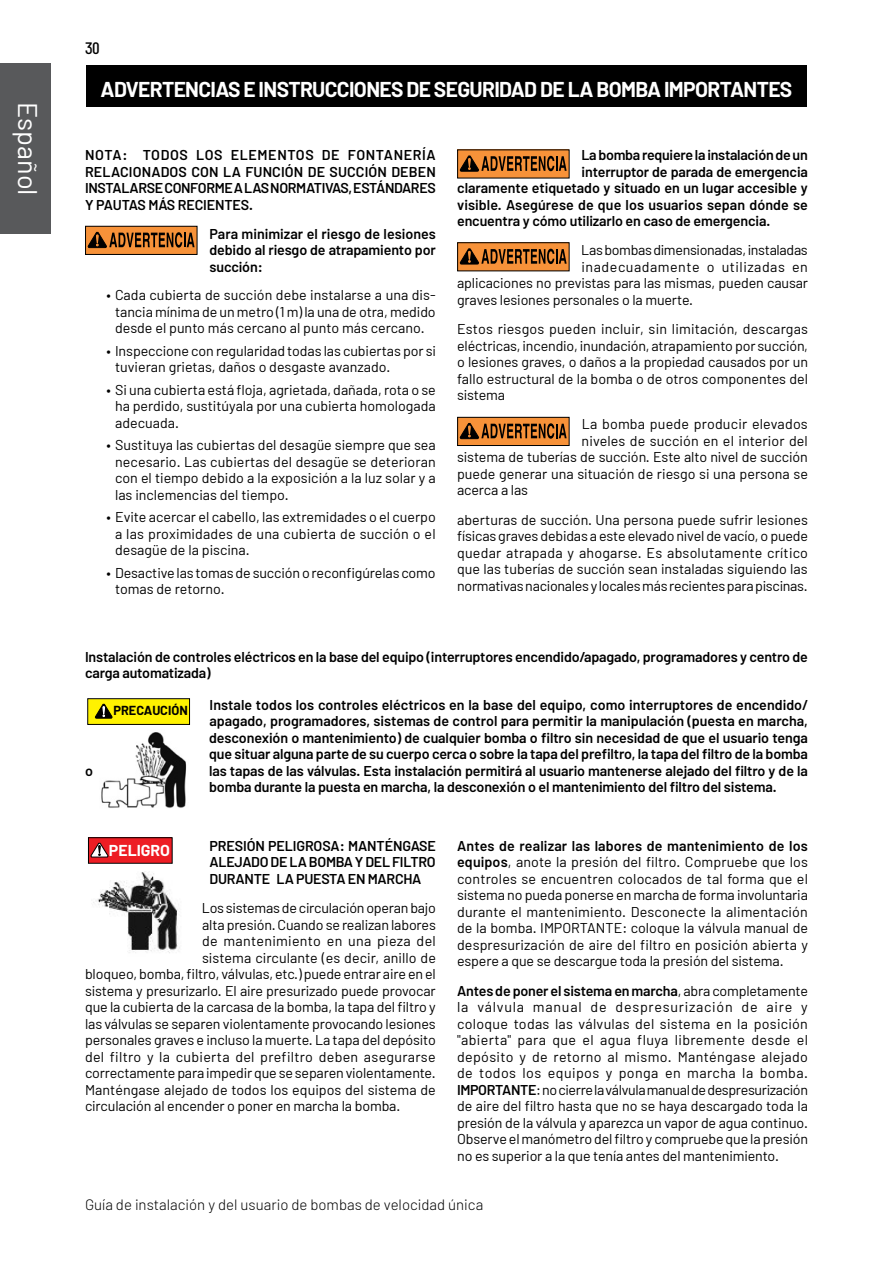
<style>
.page{position:relative;width:893px;height:1263px;background:#fff}
.page>*{position:absolute;margin:0;border:0;box-sizing:border-box;transform-origin:0 0}
.t1{font:27px "Barlow";color:#fff}
.t2{font:700 21px "Barlow";letter-spacing:-.03em;color:#fff}
.t3{font:500 16.5px "Barlow Condensed";color:#000}
.t4{font:700 15.45px "Barlow";color:#fff}
.t5{font:300 15px "Barlow";color:#000}
.t6{font:14.25px/16.5px "Barlow";letter-spacing:-.01em;color:#000;text-align:justify}
.t7{font:600 14.25px/16.5px "Barlow";letter-spacing:-.01em;color:#000;text-align:justify}
.t8{font:14.25px "Barlow";letter-spacing:.02em;color:#000}
.t9{font:14.25px "Barlow";letter-spacing:.01em;color:#000}
.t10{font:14.25px "Barlow";letter-spacing:.035em;color:#000}
.t11{font:700 12.75px "Barlow";color:#000}
.s1{font-weight:600}
</style>
<div class="page">
<div style="left:0;top:64px;width:51px;height:170px;background:#58595b"></div>
<div style="left:86px;top:65px;width:721px;height:41px;background:#000"></div>
<div style="left:86px;top:226px;width:111px;height:28px;background:#f79239"></div>
<div style="left:85px;top:226px;width:113px;height:29px;border:1px solid #000"></div>
<svg style="left:87px;top:231px;width:108px;height:17px"></svg>
<div style="left:458px;top:150px;width:111px;height:28px;background:#f79239"></div>
<svg style="left:460px;top:155px;width:107px;height:17px"></svg>
<div style="left:458px;top:243px;width:111px;height:28px;background:#f79239"></div>
<div style="left:457px;top:242px;width:113px;height:29px;border:1px solid #000"></div>
<svg style="left:460px;top:248px;width:107px;height:17px"></svg>
<div style="left:458px;top:417px;width:111px;height:28px;background:#f79239"></div>
<div style="left:457px;top:417px;width:113px;height:29px;border:1px solid #000"></div>
<svg style="left:460px;top:422px;width:107px;height:17px"></svg>
<div style="left:88px;top:699px;width:102px;height:25px;background:#fff200"></div>
<div style="left:87px;top:698px;width:103px;height:27px;border:1px solid #000"></div>
<svg style="left:95px;top:703px;width:18px;height:16px"></svg>
<img style="left:93px;top:872px;width:87px;height:81px">
<img style="left:101px;top:732px;width:86px;height:76px">
<div style="left:88px;top:838px;width:84px;height:25px;background:#ed1d24"></div>
<div style="left:88px;top:837px;width:85px;height:27px;border:1px solid #000"></div>
<svg style="left:90px;top:842px;width:19px;height:16px"></svg>
<h1 class="t1" style="left:37px;top:102px;width:95px;rotate:90deg">Español</h1>
<p class="t3" style="left:85px;top:39px;width:16px">30</p>
<h2 class="t2" style="left:101px;top:82px;width:693px">ADVERTENCIAS E INSTRUCCIONES DE SEGURIDAD DE LA BOMBA IMPORTANTES</h2>
<p class="t7" style="left:85px;top:148px;width:352px">NOTA: TODOS LOS ELEMENTOS DE FONTANERÍA RELACIONADOS CON LA FUNCIÓN DE SUCCIÓN DEBEN INSTALARSE CONFORME A LAS NORMATIVAS, ESTÁNDARES Y PAUTAS MÁS RECIENTES.</p>
<p class="t7" style="left:210px;top:227px;width:228px">Para minimizar el riesgo de lesiones debido al riesgo de atrapamiento por succión:</p>
<p class="t6" style="left:107px;top:288px;width:331px;text-align:center">• Cada cubierta de succión debe instalarse a una dis&shy;tancia mínima de un metro (1 m) la una de otra, medido desde el punto más cercano al punto más cercano.</p>
<p class="t6" style="left:115px;top:344px;width:323px;text-indent:-9px">• Inspeccione con regularidad todas las cubiertas por si tuvieran grietas, daños o desgaste avanzado.</p>
<p class="t6" style="left:115px;top:383px;width:322px;text-indent:-9px">• Si una cubierta está floja, agrietada, dañada, rota o se ha perdido, sustitúyala por una cubierta homologada adecuada.</p>
<p class="t6" style="left:115px;top:438px;width:322px;text-indent:-9px">• Sustituya las cubiertas del desagüe siempre que sea necesario. Las cubiertas del desagüe se deterioran con el tiempo debido a la exposición a la luz solar y a las inclemencias del tiempo.</p>
<p class="t6" style="left:115px;top:510px;width:322px;text-indent:-9px">• Evite acercar el cabello, las extremidades o el cuerpo a las proximidades de una cubierta de succión o el desagüe de la piscina.</p>
<p class="t6" style="left:115px;top:566px;width:322px;text-indent:-9px">• Desactive las tomas de succión o reconfigúrelas como tomas de retorno.</p>
<p class="t7" style="left:581px;top:148px;width:228px">La bomba requiere la instalación de un</p>
<p class="t7" style="left:582px;top:164px;width:228px">interruptor de parada de emergencia</p>
<p class="t7" style="left:457px;top:181px;width:352px">claramente etiquetado y situado en un lugar accesible y</p>
<p class="t7" style="left:457px;top:197px;width:352px">visible. Asegúrese de que los usuarios sepan dónde se</p>
<p class="t7" style="left:457px;top:214px;width:315px">encuentra y cómo utilizarlo en caso de emergencia.</p>
<p class="t6" style="left:581px;top:243px;width:228px">Las bombas dimensionadas, instaladas</p>
<p class="t10" style="left:582px;top:261px;width:228px">inadecuadamente o utilizadas en</p>
<p class="t6" style="left:457px;top:276px;width:352px">aplicaciones no previstas para las mismas, pueden causar</p>
<p class="t6" style="left:457px;top:293px;width:237px">graves lesiones personales o la muerte.</p>
<p class="t6" style="left:457px;top:322px;width:353px">Estos riesgos pueden incluir, sin limitación, descargas eléctricas, incendio, inundación, atrapamiento por succión, o lesiones graves, o daños a la propiedad causados por un fallo estructural de la bomba o de otros componentes del sistema</p>
<p class="t9" style="left:582px;top:418px;width:227px">La bomba puede producir elevados</p>
<p class="t9" style="left:582px;top:435px;width:228px">niveles de succión en el interior del</p>
<p class="t6" style="left:457px;top:450px;width:352px">sistema de tuberías de succión. Este alto nivel de succión</p>
<p class="t6" style="left:457px;top:467px;width:352px">puede generar una situación de riesgo si una persona se</p>
<p class="t6" style="left:457px;top:483px;width:72px">acerca a las</p>
<p class="t6" style="left:457px;top:512px;width:352px">aberturas de succión. Una persona puede sufrir lesiones físicas graves debidas a este elevado nivel de vacío, o puede quedar atrapada y ahogarse. Es absolutamente crítico que las tuberías de succión sean instaladas siguiendo las normativas nacionales y locales más recientes para piscinas.</p>
<p class="t7" style="left:85px;top:650px;width:724px">Instalación de controles eléctricos en la base del equipo (interruptores encendido/apagado, programadores y centro de carga automatizada)</p>
<p class="t11" style="left:113px;top:703px;width:76px">PRECAUCIÓN</p>
<p class="t7" style="left:209px;top:698px;width:600px">Instale todos los controles eléctricos en la base del equipo, como interruptores de encendido/ apagado, programadores, sistemas de control para permitir la manipulación (puesta en marcha, desconexión o mantenimiento) de cualquier bomba o filtro sin necesidad de que el usuario tenga que situar alguna parte de su cuerpo cerca o sobre la tapa del prefiltro, la tapa del filtro de la bomba</p>
<p class="t7" style="left:85px;top:764px;width:9px">o</p>
<p class="t7" style="left:209px;top:762px;width:600px">las tapas de las válvulas. Esta instalación permitirá al usuario mantenerse alejado del filtro y de la bomba durante la puesta en marcha, la desconexión o el mantenimiento del filtro del sistema.</p>
<p class="t7" style="left:210px;top:839px;width:228px">PRESIÓN PELIGROSA: MANTÉNGASE ALEJADO DE LA BOMBA Y DEL FILTRO DURANTE LA PUESTA EN MARCHA</p>
<p class="t6" style="left:202px;top:901px;width:235px">Los sistemas de circulación operan bajo</p>
<p class="t6" style="left:202px;top:917px;width:235px">alta presión. Cuando se realizan labores</p>
<p class="t8" style="left:202px;top:935px;width:235px">de mantenimiento en una pieza del</p>
<p class="t6" style="left:202px;top:950px;width:235px">sistema circulante (es decir, anillo de</p>
<p class="t6" style="left:85px;top:965px;width:352px">bloqueo, bomba, filtro, válvulas, etc.) puede entrar aire en el</p>
<p class="t6" style="left:85px;top:983px;width:352px">sistema y presurizarlo. El aire presurizado puede provocar</p>
<p class="t6" style="left:85px;top:998px;width:352px">que la cubierta de la carcasa de la bomba, la tapa del filtro y</p>
<p class="t6" style="left:85px;top:1016px;width:352px">las válvulas se separen violentamente provocando lesiones</p>
<p class="t6" style="left:85px;top:1033px;width:352px">personales graves e incluso la muerte. La tapa del depósito</p>
<p class="t8" style="left:85px;top:1051px;width:352px">del filtro y la cubierta del prefiltro deben asegurarse</p>
<p class="t6" style="left:85px;top:1066px;width:352px">correctamente para impedir que se separen violentamente.</p>
<p class="t6" style="left:85px;top:1082px;width:352px">Manténgase alejado de todos los equipos del sistema de</p>
<p class="t6" style="left:85px;top:1099px;width:317px">circulación al encender o poner en marcha la bomba.</p>
<p class="t4" style="left:109px;top:841px;width:63px">PELIGRO</p>
<p class="t6" style="left:457px;top:839px;width:352px"><span class="s1">Antes de realizar las labores de mantenimiento de los equipos</span>, anote la presión del filtro. Compruebe que los controles se encuentren colocados de tal forma que el sistema no pueda ponerse en marcha de forma involuntaria durante el mantenimiento. Desconecte la alimentación de la bomba. IMPORTANTE: coloque la válvula manual de despresurización de aire del filtro en posición abierta y espere a que se descargue toda la presión del sistema.</p>
<p class="t6" style="left:457px;top:983px;width:352px"><span class="s1">Antes de poner el sistema en marcha</span>, abra completamente la válvula manual de despresurización de aire y coloque todas las válvulas del sistema en la posición "abierta" para que el agua fluya libremente desde el depósito y de retorno al mismo. Manténgase alejado de todos los equipos y ponga en marcha la bomba.<br><span class="s1">IMPORTANTE</span>: no cierre la válvula manual de despresurización de aire del filtro hasta que no se haya descargado toda la presión de la válvula y aparezca un vapor de agua continuo.<br>Observe el manómetro del filtro y compruebe que la presión no es superior a la que tenía antes del mantenimiento.</p>
<p class="t5" style="left:85px;top:1199px;width:400px">Guía de instalación y del usuario de bombas de velocidad única</p>
</div>
